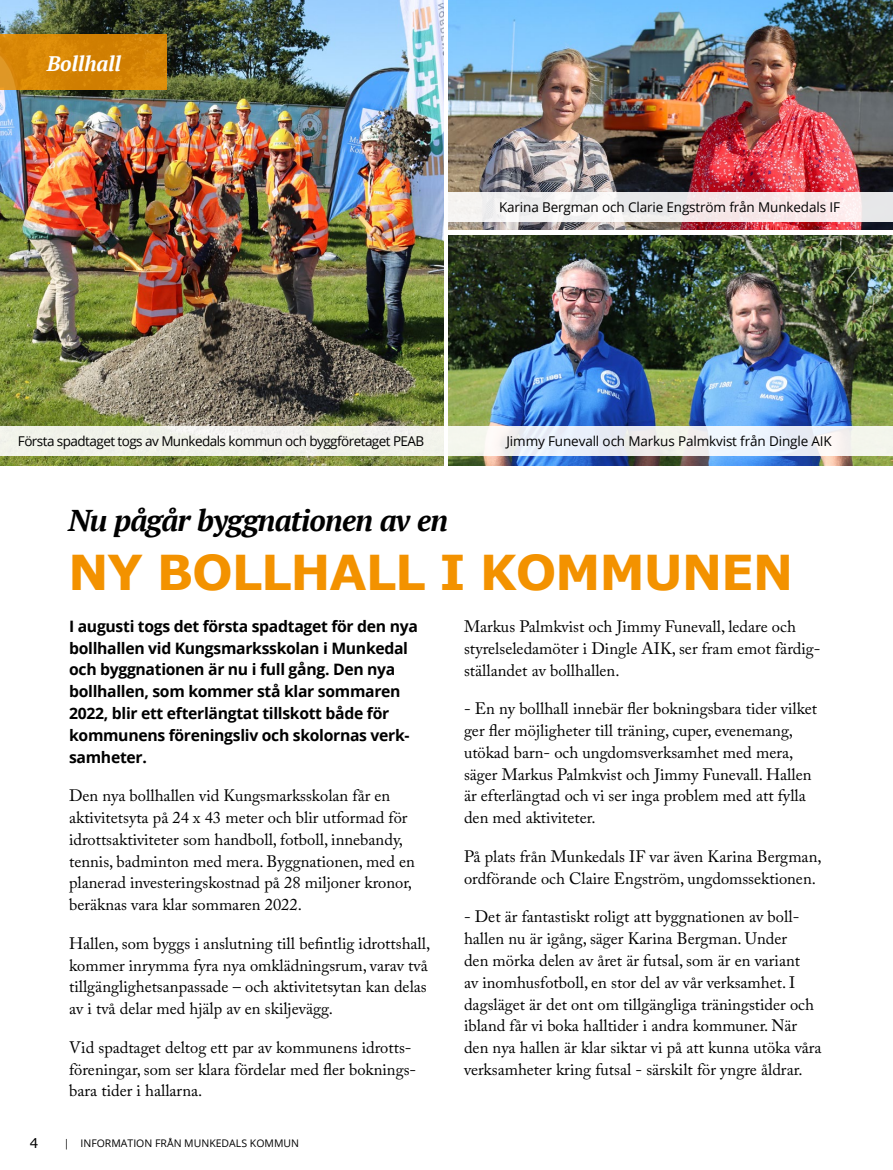
<style>
.page{position:relative;width:893px;height:1170px;background:#fff}
.page>*{position:absolute;margin:0;border:0;box-sizing:border-box;transform-origin:0 0}
.H1_Verdana_blå_stor{font:700 48px "Verdana";letter-spacing:-.025em;color:#f39200}
.H1_Verdana_blå_stor-2{font:italic 700 30px "PT Serif";letter-spacing:-.025em;color:#000}
.t1{font:italic 700 21px "PT Serif";color:#fff}
.Brödtext_caslon_11_p{font:16.5px/21.8px "Adobe Caslon Pro";color:#000}
.Ingress{font:700 15.75px/21.8px "Open Sans";letter-spacing:-.02em;color:#000}
.Bildtext{font:13.5px "Open Sans";letter-spacing:-.01em;color:#000}
.Bildtext-2{font:13.5px "Open Sans";letter-spacing:-.04em;color:#000}
.t2{font:13.5px "Verdana";color:#000}
.t3{font:10.5px "Open Sans";color:#000}
</style>
<div class="page">
<img style="left:449px;top:236px;width:444px;height:229px">
<img style="left:0;top:0;width:443px;height:465px">
<img style="left:449px;top:0;width:444px;height:229px">
<svg style="left:448px;top:426px;width:445px;height:29px;fill:#eff3f3"></svg>
<div style="left:448px;top:192px;width:445px;height:30px;background:linear-gradient(to right,#f2f4f3,#f5e6e8)"></div>
<div style="left:0;top:426px;width:445px;height:29px;background:#f2f3eb"></div>
<svg style="left:0;top:34px;width:167px;height:55px;background:#d68506"></svg>
<p class="t1" style="left:47px;top:49px;width:65px">Må tid</p>
<p class="t1" style="left:47px;top:49px;width:76px">Bollhall</p>
<p class="Bildtext" style="left:499px;top:198px;width:342px">Karina Bergman och Clarie Engström från Munkedals IF</p>
<p class="Bildtext-2" style="left:18px;top:431px;width:408px">Första spadtaget togs av Munkedals kommun och byggföretaget PEAB</p>
<p class="Bildtext" style="left:506px;top:431px;width:327px">Jimmy Funevall och Markus Palmkvist från Dingle AIK</p>
<h1 class="H1_Verdana_blå_stor-2" style="left:68px;top:501px;width:381px">Nu pågår byggnationen av en</h1>
<h1 class="H1_Verdana_blå_stor" style="left:68px;top:538px;width:727px">NY BOLLHALL I KOMMUNEN</h1>
<p class="Ingress" style="left:69px;top:615px;width:350px">I augusti togs det första spadtaget för den nya bollhallen vid Kungsmarksskolan i Munkedal och byggnationen är nu i full gång. Den nya bollhallen, som kommer stå klar sommaren 2022, blir ett efterlängtat tillskott både för kommunens föreningsliv och skolornas verk&shy;samheter.</p>
<p class="Brödtext_caslon_11_p" style="left:69px;top:784px;width:347px">Den nya bollhallen vid Kungsmarksskolan får en aktivitetsyta på 24 x 43 meter och blir utformad för idrottsaktiviteter som handboll, fotboll, innebandy, tennis, badminton med mera. Byggnationen, med en planerad investeringskostnad på 28 miljoner kronor, beräknas vara klar sommaren 2022.</p>
<p class="Brödtext_caslon_11_p" style="left:69px;top:932px;width:363px">Hallen, som byggs i anslutning till befintlig idrottshall, kommer inrymma fyra nya omklädningsrum, varav två tillgänglighetsanpassade – och aktivitetsytan kan delas av i två delar med hjälp av en skiljevägg.</p>
<p class="Brödtext_caslon_11_p" style="left:69px;top:1036px;width:349px">Vid spadtaget deltog ett par av kommunens idrotts&shy;föreningar, som ser klara fördelar med fler boknings&shy;bara tider i hallarna.</p>
<p class="Brödtext_caslon_11_p" style="left:464px;top:615px;width:358px">Markus Palmkvist och Jimmy Funevall, ledare och styrelseledamöter i Dingle AIK, ser fram emot färdig&shy;ställandet av bollhallen.</p>
<p class="Brödtext_caslon_11_p" style="left:464px;top:697px;width:355px">- En ny bollhall innebär fler bokningsbara tider vilket ger fler möjligheter till träning, cuper, evenemang, utökad barn- och ungdomsverksamhet med mera, säger Markus Palmkvist och Jimmy Funevall. Hallen är efterlängtad och vi ser inga problem med att fylla den med aktiviteter.</p>
<p class="Brödtext_caslon_11_p" style="left:464px;top:845px;width:359px">På plats från Munkedals IF var även Karina Bergman, ordförande och Claire Engström, ungdomssektionen.</p>
<p class="Brödtext_caslon_11_p" style="left:464px;top:905px;width:359px">- Det är fantastiskt roligt att byggnationen av boll&shy;hallen nu är igång, säger Karina Bergman. Under<br>den mörka delen av året är futsal, som är en variant<br>av inomhusfotboll, en stor del av vår verksamhet. I dagsläget är det ont om tillgängliga träningstider och ibland får vi boka halltider i andra kommuner. När den nya hallen är klar siktar vi på att kunna utöka våra verksamheter kring futsal - särskilt för yngre åldrar.</p>
<p class="t2" style="left:30px;top:1133px;width:10px">4</p>
<p class="t3" style="left:64px;top:1135px;width:237px">| INFORMATION FRÅN MUNKEDALS KOMMUN</p>
</div>
